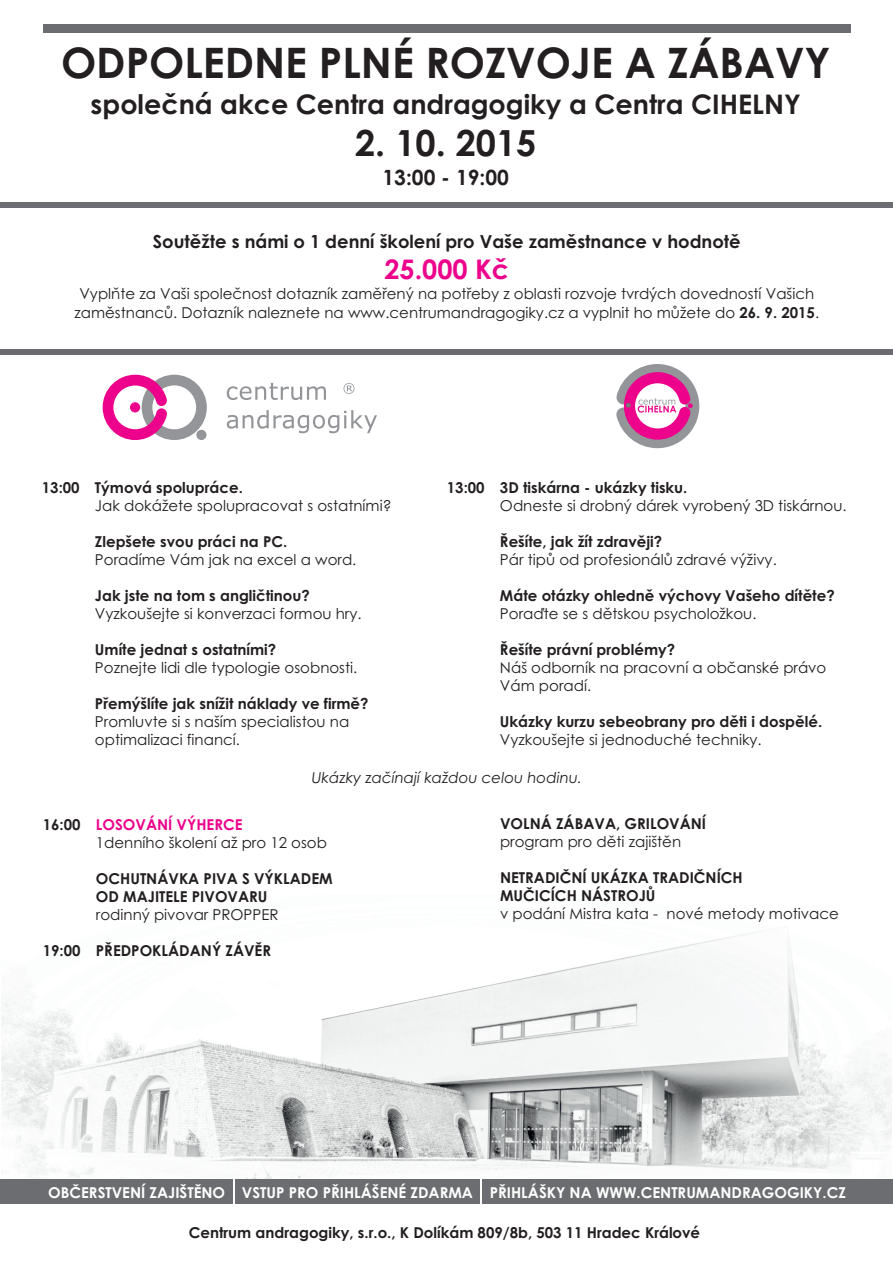
<style>
.page{position:relative;width:893px;height:1263px;background:#fff}
.page>*{position:absolute;margin:0;border:0;box-sizing:border-box;transform-origin:0 0}
.t1{font:700 42px "Century Gothic";color:#231f20}
.t2{font:700 36px "Century Gothic";color:#231f20}
.t3{font:700 27px "Century Gothic";color:#231f20}
.t4{font:700 27px "Century Gothic";color:#ed028c}
.t5{font:700 21px "Century Gothic";color:#231f20}
.t6{font:700 18px "Century Gothic";color:#231f20}
.t7{font:15px/17.9px "Century Gothic";color:#231f20}
.t8{font:700 15px/18.1px "Century Gothic";color:#231f20}
.t9{font:700 15px "Century Gothic";color:#fff}
.t10{font:italic 15px "Century Gothic";color:#231f20}
.t11{font:700 15px "Century Gothic";color:#ed028c}
.s1{font-weight:700}
</style>
<div class="page">
<img style="left:2px;top:931px;width:890px;height:248px">
<svg style="left:227px;top:383px;width:99px;height:17px"></svg>
<svg style="left:227px;top:410px;width:150px;height:23px"></svg>
<svg style="left:344px;top:383px;width:10px;height:11px"></svg>
<svg style="left:103px;top:375px;width:104px;height:65px"></svg>
<svg style="left:616px;top:364px;width:84px;height:84px"></svg>
<div style="left:0;top:202px;width:893px;height:6px;background:#6c6d70"></div>
<div style="left:43px;top:25px;width:808px;height:8px;background:#6c6d70"></div>
<div style="left:0;top:1179px;width:893px;height:25px;background:#6c6d70"></div>
<div style="left:0;top:349px;width:893px;height:6px;background:#6c6d70"></div>
<svg style="left:233px;top:1179px;width:1px;height:25px"></svg>
<svg style="left:481px;top:1178px;width:1px;height:26px"></svg>
<h1 class="t1" style="left:61px;top:47px;width:771px">ODPOLEDNE PLNÉ ROZVOJE A ZÁBAVY</h1>
<h3 class="t3" style="left:91px;top:94px;width:712px">společná akce Centra andragogiky a Centra CIHELNY</h3>
<h2 class="t2" style="left:355px;top:129px;width:183px">2. 10. 2015</h2>
<h3 class="t5" style="left:382px;top:169px;width:128px">13:00 - 19:00</h3>
<p class="t6" style="left:153px;top:235px;width:589px">Soutěžte s námi o 1 denní školení pro Vaše zaměstnance v hodnotě</p>
<p class="t7" style="left:75px;top:286px;width:746px;text-align:center">Vyplňte za Vaši společnost dotazník zaměřený na potřeby z oblasti rozvoje tvrdých dovedností Vašich zaměstnanců. Dotazník naleznete na www.centrumandragogiky.cz a vyplnit ho můžete do <span class="s1">26. 9. 2015</span>.</p>
<h3 class="t4" style="left:384px;top:259px;width:126px">25.000 Kč</h3>
<p class="t8" style="left:447px;top:480px;width:242px">13:00 3D tiskárna - ukázky tisku.</p>
<p class="t7" style="left:500px;top:498px;width:348px">Odneste si drobný dárek vyrobený 3D tiskárnou.</p>
<p class="t8" style="left:500px;top:534px;width:164px">Řešíte, jak žít zdravěji?</p>
<p class="t7" style="left:500px;top:552px;width:278px">Pár tipů od profesionálů zdravé výživy.</p>
<p class="t8" style="left:500px;top:588px;width:336px">Máte otázky ohledně výchovy Vašeho dítěte?</p>
<p class="t7" style="left:500px;top:606px;width:258px">Poraďte se s dětskou psycholožkou.</p>
<p class="t8" style="left:500px;top:642px;width:177px">Řešíte právní problémy?</p>
<p class="t7" style="left:500px;top:660px;width:328px">Náš odborník na pracovní a občanské právo<br>Vám poradí.</p>
<p class="t8" style="left:500px;top:713px;width:324px">Ukázky kurzu sebeobrany pro děti i dospělé.</p>
<p class="t7" style="left:500px;top:732px;width:263px">Vyzkoušejte si jednoduché techniky.</p>
<p class="t10" style="left:312px;top:772px;width:272px">Ukázky začínají každou celou hodinu.</p>
<p class="t8" style="left:42px;top:480px;width:202px">13:00 Týmová spolupráce.</p>
<p class="t7" style="left:95px;top:498px;width:298px">Jak dokážete spolupracovat s ostatními?</p>
<p class="t8" style="left:95px;top:534px;width:194px">Zlepšete svou práci na PC.</p>
<p class="t7" style="left:95px;top:552px;width:263px">Poradíme Vám jak na excel a word.</p>
<p class="t8" style="left:95px;top:588px;width:216px">Jak jste na tom s angličtinou?</p>
<p class="t7" style="left:95px;top:606px;width:268px">Vyzkoušejte si konverzaci formou hry.</p>
<p class="t8" style="left:95px;top:642px;width:183px">Umíte jednat s ostatními?</p>
<p class="t7" style="left:95px;top:660px;width:264px">Poznejte lidi dle typologie osobnosti.</p>
<p class="t8" style="left:95px;top:696px;width:275px">Přemýšlíte jak snížit náklady ve firmě?</p>
<p class="t7" style="left:95px;top:714px;width:256px">Promluvte si s naším specialistou na optimalizaci financí.</p>
<p class="t8" style="left:43px;top:817px;width:39px">16:00</p>
<p class="t11" style="left:96px;top:818px;width:148px">LOSOVÁNÍ VÝHERCE</p>
<p class="t7" style="left:96px;top:835px;width:232px">1denního školení až pro 12 osob</p>
<p class="t8" style="left:96px;top:871px;width:238px">OCHUTNÁVKA PIVA S VÝKLADEM<br>OD MAJITELE PIVOVARU</p>
<p class="t7" style="left:96px;top:907px;width:184px">rodinný pivovar PROPPER</p>
<p class="t8" style="left:43px;top:943px;width:230px">19:00 PŘEDPOKLÁDANÝ ZÁVĚR</p>
<p class="t8" style="left:500px;top:816px;width:208px">VOLNÁ ZÁBAVA, GRILOVÁNÍ</p>
<p class="t7" style="left:500px;top:834px;width:183px">program pro děti zajištěn</p>
<p class="t8" style="left:500px;top:870px;width:244px">NETRADIČNÍ UKÁZKA TRADIČNÍCH<br>MUČICÍCH NÁSTROJŮ</p>
<p class="t7" style="left:500px;top:906px;width:340px">v podání Mistra kata - nové metody motivace</p>
<p class="t9" style="left:48px;top:1187px;width:799px">OBČERSTVENÍ ZAJIŠTĚNO VSTUP PRO PŘIHLÁŠENÉ ZDARMA PŘIHLÁŠKY NA WWW.CENTRUMANDRAGOGIKY.CZ</p>
<p class="t8" style="left:189px;top:1225px;width:513px">Centrum andragogiky, s.r.o., K Dolíkám 809/8b, 503 11 Hradec Králové</p>
</div>
